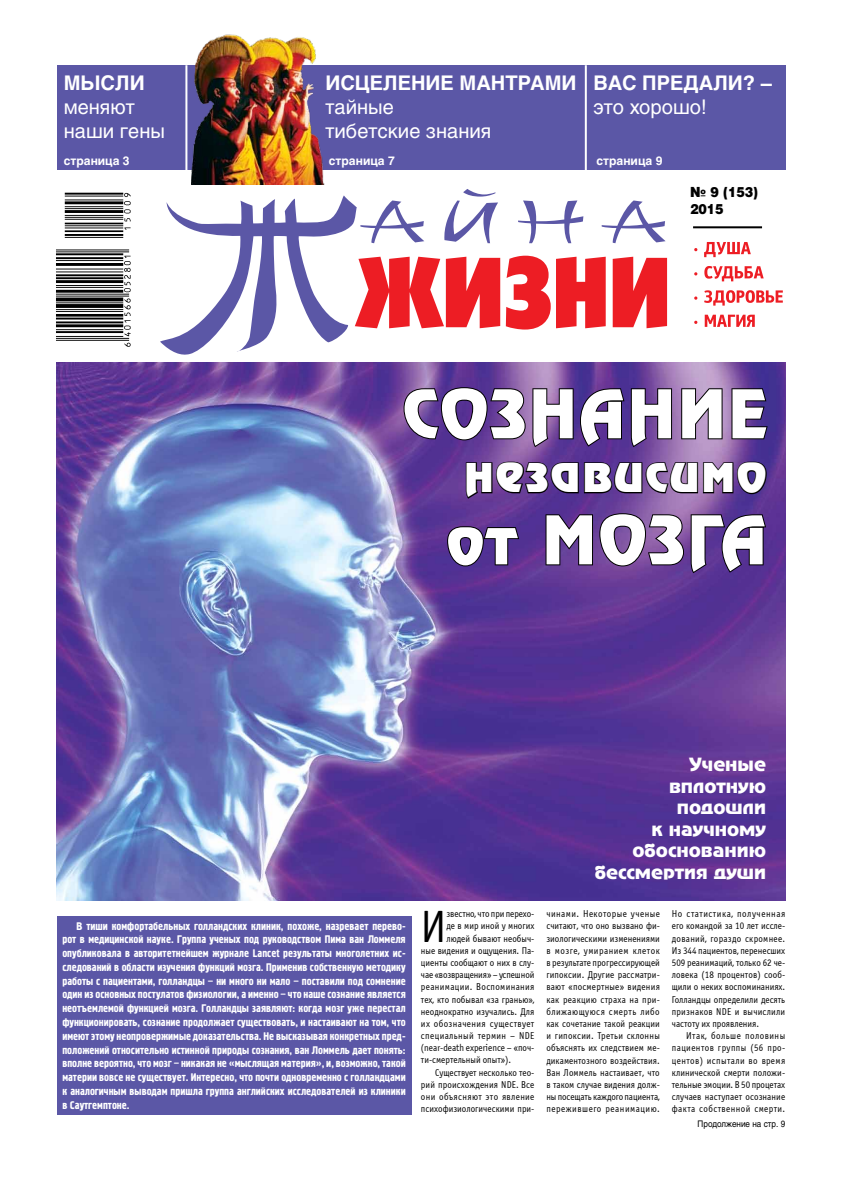
<style>
.page{position:relative;width:842px;height:1191px;background:#fff}
.page>*{position:absolute;margin:0;border:0;box-sizing:border-box;transform-origin:0 0}
.t1{font:60px "AG Zeppelin";letter-spacing:.04em;color:#fff}
.t2{font:48px "AG Zeppelin";letter-spacing:.04em;color:#fff}
.t3{font:45.3px "Officina Sans C";color:#000;scale:.9 1}
.t4{font:20px/24px "Helios";color:#fff}
.t5{font:700 20px "Helios";color:#fff}
.t6{font:18px/21.6px "Adver Gothic";color:#fff;text-align:right}
.t7{font:900 14px/16.8px "Helios";color:#000;scale:.9 1}
.t8{font:700 12px "Helios";color:#fff}
.t9{font:11px/13.8px "Hermes C";color:#fff;text-align:justify}
.t10{font:10px/12.2px "Officina Sans C";color:#000;text-align:justify;scale:.9 1}
.t11{font:10px "Officina Sans C";letter-spacing:.04em;color:#000;scale:.9 1}
.t12{font:10px "Officina Sans C";letter-spacing:.035em;color:#000;scale:.9 1}
.t13{font:9px "Helios";color:#000;scale:.9 1}
</style>
<div class="page">
<img style="left:57px;top:362px;width:728px;height:538px">
<div style="left:57px;top:916px;width:354px;height:198px;background:#5b57a6"></div>
<div style="left:57px;top:65px;width:728px;height:105px;background:#5b57a6"></div>
<hr style="left:585px;top:65px;width:2px;height:106px;background:#fff">
<hr style="left:185px;top:65px;width:2px;height:106px;background:#fff">
<svg style="left:160px;top:189px;width:507px;height:166px"></svg>
<svg style="left:694px;top:315px;width:61px;height:12px"></svg>
<svg style="left:694px;top:290px;width:89px;height:16px"></svg>
<svg style="left:694px;top:266px;width:70px;height:15px"></svg>
<svg style="left:694px;top:242px;width:57px;height:15px"></svg>
<hr style="left:693px;top:226px;width:69px;height:2px;background:#000">
<svg style="left:403px;top:386px;width:270px;height:62px;background:#5c3c83"></svg>
<svg style="left:680px;top:387px;width:43px;height:53px;background:#90769b"></svg>
<svg style="left:730px;top:387px;width:39px;height:53px;background:#523779"></svg>
<svg style="left:465px;top:460px;width:303px;height:40px;background:#5a3b7d"></svg>
<svg style="left:446px;top:525px;width:74px;height:42px;background:#452877"></svg>
<svg style="left:544px;top:512px;width:223px;height:62px;background:#5b3881"></svg>
<img style="left:56px;top:192px;width:75px;height:155px">
<img style="left:191px;top:34px;width:133px;height:150px">
<h3 class="t5" style="left:64px;top:71px;width:52px">МЫСЛИ</h3>
<h3 class="t4" style="left:64px;top:94px;width:103px">меняют наши гены</h3>
<h3 class="t5" style="left:325px;top:71px;width:253px">ИСЦЕление мантрами</h3>
<h3 class="t4" style="left:325px;top:94px;width:168px">тайные тибетские знания</h3>
<h3 class="t5" style="left:593px;top:72px;width:180px">Вас предали? –</h3>
<h3 class="t4" style="left:593px;top:95px;width:115px">это хорошо!</h3>
<p class="t8" style="left:64px;top:154px;width:67px">страница 3</p>
<p class="t8" style="left:329px;top:154px;width:67px">страница 7</p>
<p class="t8" style="left:596px;top:154px;width:67px">страница 9</p>
<h3 class="t7" style="left:690px;top:183px;width:77px">№ 9 (153)<br>2015</h3>
<h1 class="t1" style="left:403px;top:376px;width:362px">Сознание</h1>
<h2 class="t2" style="left:464px;top:443px;width:304px">независимо</h2>
<h1 class="t1" style="left:447px;top:502px;width:321px">от мозга</h1>
<p class="t9" style="left:62px;top:919px;width:345px;text-indent:14px">В тиши комфортабельных голландских клиник, похоже, назревает перево&shy;рот в медицинской науке. Группа ученых под руководством Пима ван Ломмеля опубликовала в авторитетнейшем журнале Lancet результаты многолетних ис&shy;следований в области изучения функций мозга. Применив собственную методику работы с пациентами, голландцы – ни много ни мало – поставили под сомнение один из основных постулатов физиологии, а именно – что наше сознание является неотъемлемой функцией мозга. Голландцы заявляют: когда мозг уже перестал функционировать, сознание продолжает существовать, и настаивают на том, что имеют этому неопровержимые доказательства. Не высказывая конкретных пред&shy;положений относительно истинной природы сознания, ван Ломмель дает понять: вполне вероятно, что мозг – никакая не «мыслящая материя», и, возможно, такой материи вовсе не существует. Интересно, что почти одновременно с голландцами к аналогичным выводам пришла группа английских исследователей из клиники в Саутгемптоне.</p>
<h3 class="t6" style="left:595px;top:754px;width:173px">Ученые вплотную подошли<br>к научному обоснованию бессмертия души</h3>
<h3 class="t3" style="left:421px;top:901px;width:30px">И</h3>
<p class="t10" style="left:446px;top:908px;width:99px">звестно, что при перехо-</p>
<p class="t10" style="left:446px;top:920px;width:99px">де в мир иной у многих</p>
<p class="t10" style="left:446px;top:932px;width:99px">людей бывают необыч-</p>
<p class="t10" style="left:421px;top:944px;width:128px">ные видения и ощущения. Па-</p>
<p class="t10" style="left:421px;top:956px;width:128px">циенты сообщают о них в слу-</p>
<p class="t10" style="left:421px;top:969px;width:128px">чае «возвращения» – успешной</p>
<p class="t11" style="left:421px;top:981px;width:128px">реанимации. Воспоминания</p>
<p class="t10" style="left:421px;top:993px;width:128px">тех, кто побывал «за гранью»,</p>
<p class="t10" style="left:421px;top:1005px;width:128px">неоднократно изучались. Для</p>
<p class="t11" style="left:421px;top:1018px;width:127px">их обозначения существует</p>
<p class="t11" style="left:421px;top:1030px;width:128px">специальный термин – NDE</p>
<p class="t10" style="left:421px;top:1042px;width:128px">(near-death experience – «поч-</p>
<p class="t10" style="left:421px;top:1054px;width:102px">ти-смертельный опыт»).</p>
<p class="t10" style="left:435px;top:1066px;width:112px">Существует несколько тео-</p>
<p class="t10" style="left:421px;top:1078px;width:128px">рий происхождения NDE. Все</p>
<p class="t12" style="left:421px;top:1091px;width:128px">они объясняют это явление</p>
<p class="t10" style="left:421px;top:1103px;width:128px">психофизиологическими при-</p>
<p class="t10" style="left:546px;top:908px;width:128px">чинами. Некоторые ученые считают, что оно вызвано фи&shy;зиологическими изменениями в мозге, умиранием клеток в результате прогрессирующей гипоксии. Другие рассматри&shy;вают «посмертные» видения как реакцию страха на при&shy;ближающуюся смерть либо как сочетание такой реакции и гипоксии. Третьи склонны объяснять их следствием ме&shy;дикаментозного воздействия.<br>Ван Ломмель настаивает, что в таком случае видения долж&shy;ны посещать каждого пациента, пережившего реанимацию.</p>
<p class="t10" style="left:672px;top:908px;width:128px">Но статистика, полученная его командой за 10 лет иссле&shy;дований, гораздо скромнее.<br>Из 344 пациентов, перенесших 509 реанимаций, только 62 че&shy;ловека (18 процентов) сооб&shy;щили о неких воспоминаниях.<br>Голландцы определили десять признаков NDE и вычислили частоту их проявления.</p>
<p class="t10" style="left:672px;top:1029px;width:128px;text-indent:14px">Итак, больше половины пациентов группы (56 про&shy;центов) испытали во время клинической смерти положи&shy;тельные эмоции. В 50 процетах случаев наступает осознание факта собственной смерти.</p>
<p class="t13" style="left:698px;top:1118px;width:99px">Продолжение на стр. 9</p>
</div>
